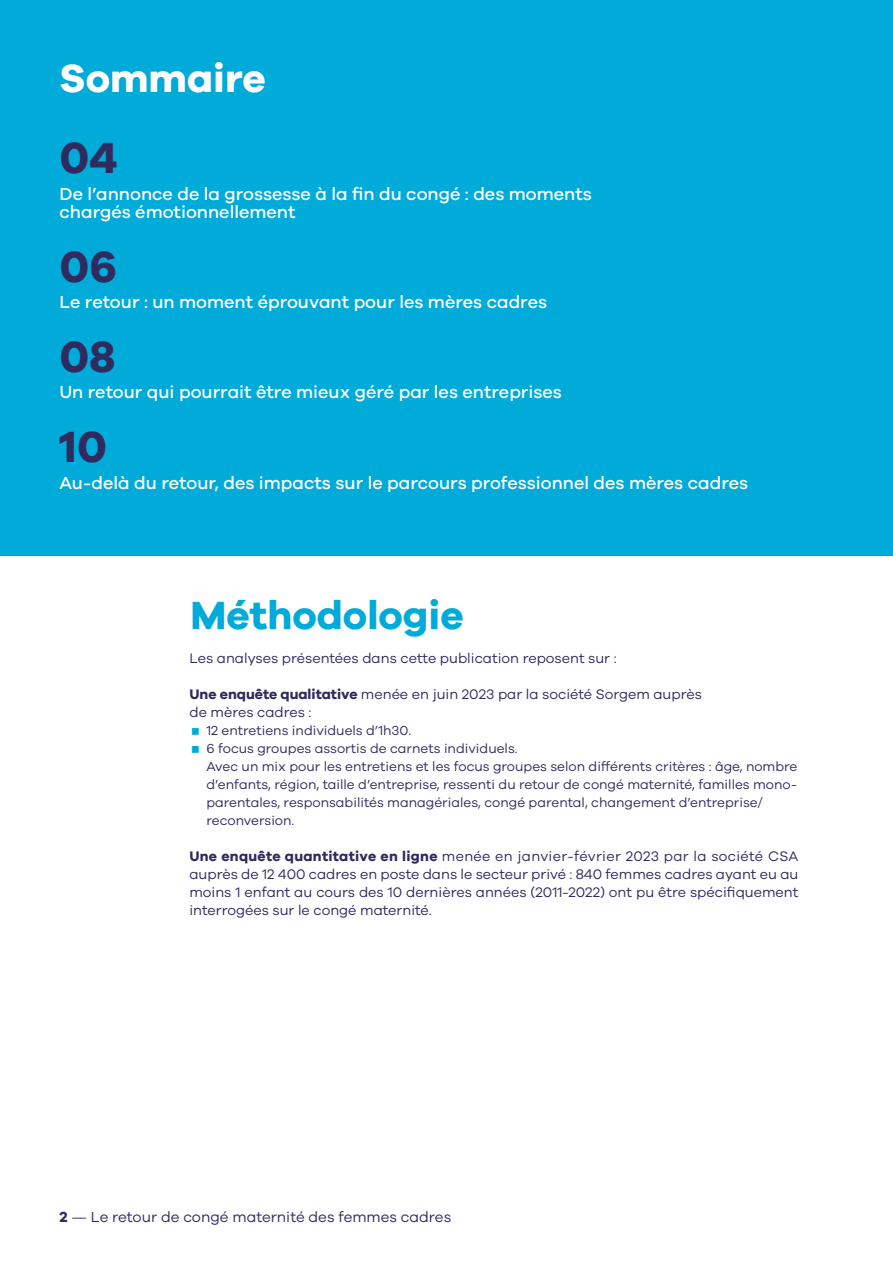
<style>
.page{position:relative;width:893px;height:1263px;background:#fff}
.page>*{position:absolute;margin:0;border:0;box-sizing:border-box;transform-origin:0 0}
.t1{font:700 45px "Galano Grotesque";color:#2f2b5f}
.t2{font:700 40.5px "Galano Grotesque";color:#00abda}
.t3{font:700 40.5px "Galano Grotesque";color:#fff}
.t4{font:500 18px/18px "Galano Grotesque";color:#fff}
.t5{font:15px "Galano Grotesque";color:#2f2b5f}
.t6{font:14.25px/18px "Galano Grotesque";color:#2f2b5f}
.t7{font:13.5px/18px "Galano Grotesque";color:#2f2b5f}
.s1{font-weight:700}
</style>
<div class="page">
<div style="left:0;top:0;width:893px;height:555px;background:#00abda"></div>
<h2 class="t3" style="left:60px;top:53px;width:208px">Sommaire</h2>
<h1 class="t1" style="left:60px;top:130px;width:60px">04</h1>
<p class="t4" style="left:60px;top:184px;width:534px">De l’annonce de la grossesse à la fin du congé : des moments chargés émotionnellement</p>
<h1 class="t1" style="left:60px;top:239px;width:59px">06</h1>
<p class="t4" style="left:60px;top:293px;width:489px">Le retour : un moment éprouvant pour les mères cadres</p>
<h1 class="t1" style="left:60px;top:329px;width:57px">08</h1>
<p class="t4" style="left:60px;top:383px;width:504px">Un retour qui pourrait être mieux géré par les entreprises</p>
<h1 class="t1" style="left:60px;top:419px;width:49px">10</h1>
<p class="t4" style="left:60px;top:473px;width:690px">Au-delà du retour, des impacts sur le parcours professionnel des mères cadres</p>
<h2 class="t2" style="left:191px;top:591px;width:275px">Méthodologie</h2>
<p class="t6" style="left:189px;top:649px;width:429px">Les analyses présentées dans cette publication reposent sur :</p>
<p class="t6" style="left:189px;top:685px;width:514px"><span class="s1">Une enquête qualitative</span> menée en juin 2023 par la société Sorgem auprès de mères cadres :</p>
<p class="t7" style="left:206px;top:721px;width:592px">12 entretiens individuels d’1h30.<br>6 focus groupes assortis de carnets individuels.<br>Avec un mix pour les entretiens et les focus groupes selon différents critères : âge, nombre d’enfants, région, taille d’entreprise, ressenti du retour de congé maternité, familles mono&shy;parentales, responsabilités managériales, congé parental, changement d’entreprise/ reconversion.</p>
<p class="t6" style="left:189px;top:847px;width:611px;text-align:justify"><span class="s1">Une enquête quantitative en ligne</span> menée en janvier-février 2023 par la société CSA auprès de 12 400 cadres en poste dans le secteur privé : 840 femmes cadres ayant eu au moins 1 enfant au cours des 10 dernières années (2011-2022) ont pu être spécifiquement interrogées sur le congé maternité.</p>
<p class="t5" style="left:60px;top:1208px;width:393px"><span class="s1">2</span> — Le retour de congé maternité des femmes cadres</p>
</div>
